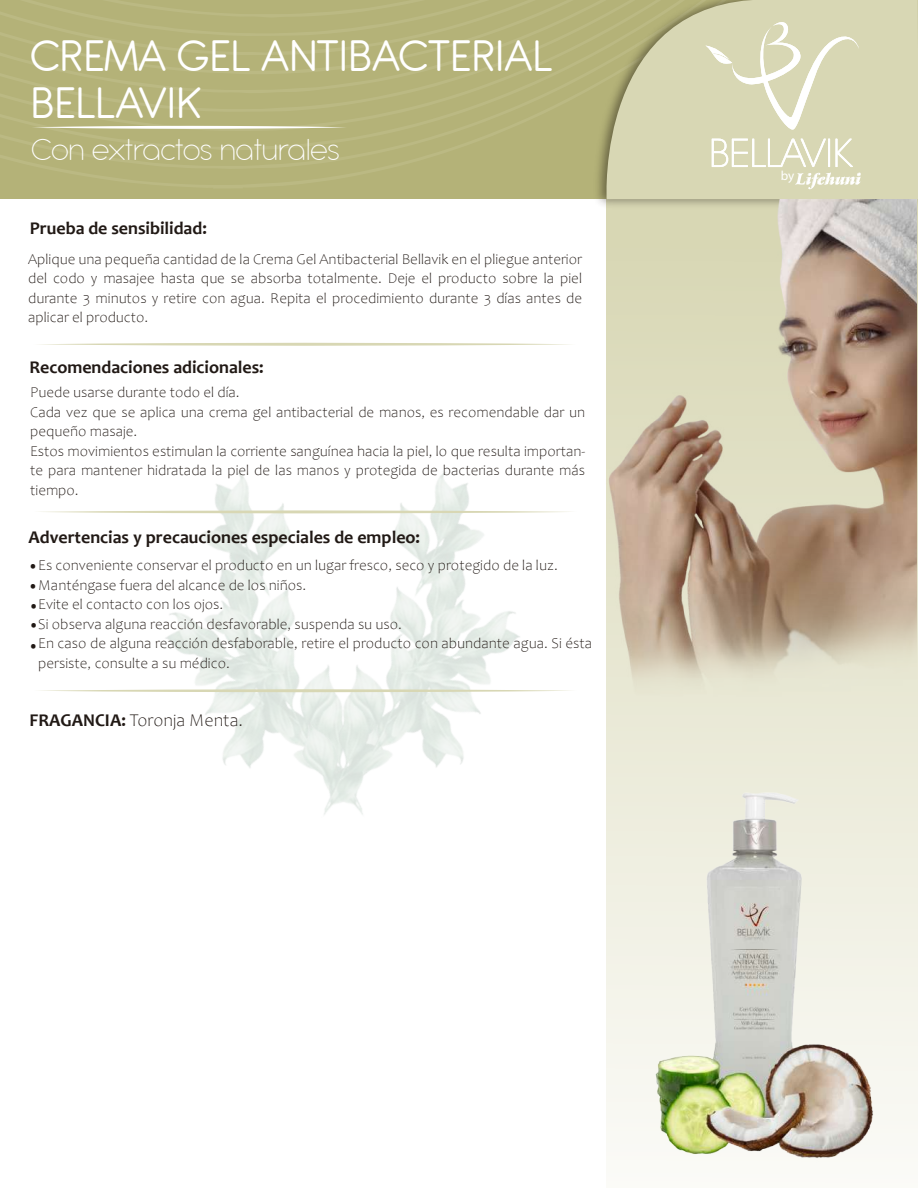
<style>
.page{position:relative;width:918px;height:1188px;background:#fff}
.page>*{position:absolute;margin:0;border:0;box-sizing:border-box;transform-origin:0 0}
.t1{font:48px/46.5px "Antipasto Pro";color:#fff}
.t2{font:200 33px "Antipasto Pro";color:#fff}
.t3{font:700 18px "Candara";color:#211915}
.t4{font:300 18px "Candara";color:#211915}
.t5{font:300 15px/19.5px "Candara";color:#211915}
.t6{font:13.2px "Myriad Pro";color:#fff}
.s1{font-weight:700}
</style>
<div class="page">
<img style="left:165px;top:513px;width:37px;height:172px">
<img style="left:202px;top:472px;width:318px;height:343px">
<div style="left:606px;top:199px;width:312px;height:989px;background:#eaead8"></div>
<div style="left:0;top:0;width:918px;height:199px;background:#b4b278"></div>
<svg style="left:51px;top:169px;width:332px;height:19px"></svg>
<svg style="left:0;top:151px;width:448px;height:18px"></svg>
<svg style="left:0;top:131px;width:502px;height:20px"></svg>
<svg style="left:0;top:113px;width:543px;height:18px"></svg>
<svg style="left:0;top:94px;width:580px;height:19px"></svg>
<svg style="left:0;top:7px;width:589px;height:87px"></svg>
<svg style="left:0;top:0;width:585px;height:75px"></svg>
<svg style="left:0;top:0;width:547px;height:55px"></svg>
<svg style="left:595px;top:0;width:323px;height:199px;fill:#d8d7b4"></svg>
<svg style="left:40px;top:689px;width:530px;height:3px"></svg>
<svg style="left:40px;top:510px;width:530px;height:3px"></svg>
<svg style="left:40px;top:343px;width:530px;height:3px"></svg>
<svg style="left:32px;top:126px;width:315px;height:3px"></svg>
<img style="left:605px;top:199px;width:312px;height:486px">
<img style="left:606px;top:792px;width:312px;height:396px">
<svg style="left:705px;top:12px;width:156px;height:177px;background:#dcdbbc"></svg>
<h1 class="t1" style="left:30px;top:34px;width:523px">CREMA GEL ANTIBACTERIAL<br>BELLAVIK</h1>
<h2 class="t2" style="left:32px;top:131px;width:310px">Con extractos naturales</h2>
<p class="t3" style="left:30px;top:217px;width:179px">Prueba de sensibilidad:</p>
<p class="t5" style="left:28px;top:249px;width:555px;text-align:justify">Aplique una pequeña cantidad de la Crema Gel Antibacterial Bellavik en el pliegue anterior del codo y masajee hasta que se absorba totalmente. Deje el producto sobre la piel durante 3 minutos y retire con agua. Repita el procedimiento durante 3 días antes de aplicar el producto.</p>
<p class="t3" style="left:29px;top:356px;width:236px">Recomendaciones adicionales:</p>
<p class="t5" style="left:30px;top:383px;width:557px">Puede usarse durante todo el día.<br>Cada vez que se aplica una crema gel antibacterial de manos, es recomendable dar un pequeño masaje.<br>Estos movimientos estimulan la corriente sanguínea hacia la piel, lo que resulta importan&shy;te para mantener hidratada la piel de las manos y protegida de bacterias durante más tiempo.</p>
<p class="t3" style="left:28px;top:526px;width:393px">Advertencias y precauciones especiales de empleo:</p>
<p class="t5" style="left:38px;top:556px;width:555px;text-indent:-10px">•Es conveniente conservar el producto en un lugar fresco, seco y protegido de la luz.<br>Manténgase fuera del alcance de los niños.<br>Evite el contacto con los ojos.<br>Si observa alguna reacción desfavorable, suspenda su uso.<br>En caso de alguna reacción desfaborable, retire el producto con abundante agua. Si ésta persiste, consulte a su médico.</p>
<p class="t5" style="left:28px;top:577px;width:12px;text-align:justify">• • • •</p>
<p class="t4" style="left:30px;top:710px;width:215px"><span class="s1">FRAGANCIA:</span> Toronja Menta.</p>
<p class="t6" style="left:781px;top:168px;width:15px">by</p>
</div>
